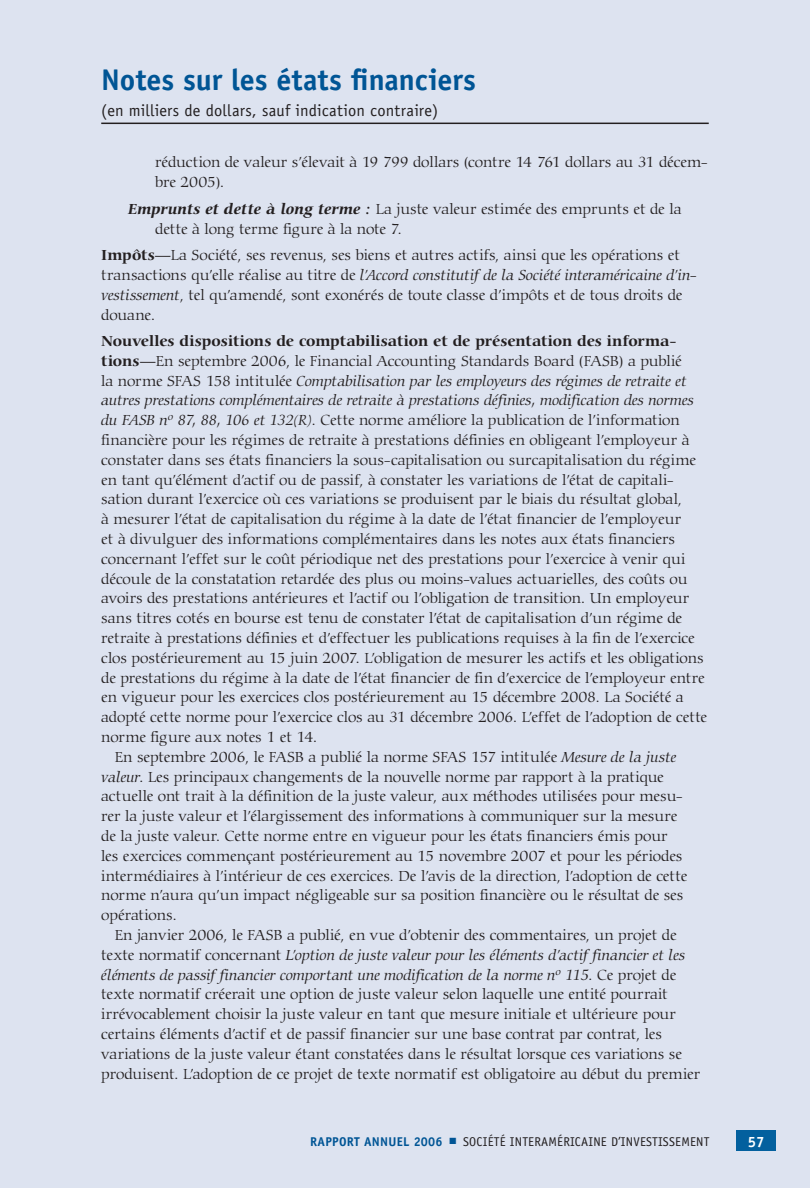
<style>
.page{position:relative;width:810px;height:1188px;background:#dde3f0}
.page>*{position:absolute;margin:0;border:0;box-sizing:border-box;transform-origin:0 0}
.t1{font:700 30px "Officina Sans";color:#005595}
.t2{font:16.5px "Officina Sans";letter-spacing:.015em;color:#231f20}
.t3{font:300 15.45px/19.8px "Carmina BT";letter-spacing:-.005em;color:#231f20}
.t4{font:italic 300 15.45px "Carmina BT";letter-spacing:-.01em;color:#231f20}
.t5{font:700 15.45px "Carmina BT";letter-spacing:-.005em;color:#231f20}
.t6{font:700 15px "Officina Sans";color:#fff}
.t7{font:12.75px "Officina Sans";letter-spacing:.02em;color:#231f20}
.s1{font-weight:700;font-style:italic}
.s2{font-weight:700}
.s3{font-style:italic}
.s4{font-style:normal}
.s5{font-weight:700;color:#005595}
.s6{color:#005595}
</style>
<div class="page">
<hr style="left:101px;top:123px;width:608px;height:1px;background:#231f20">
<div style="left:736px;top:1131px;width:40px;height:20px;background:#03609e"></div>
<h1 class="t1" style="left:101px;top:61px;width:376px">N otes sur les états financiers</h1>
<p class="t2" style="left:101px;top:101px;width:338px">(en milliers de dollars, sauf indication contraire)</p>
<p class="t3" style="left:155px;top:153px;width:554px">réduction de valeur s’élevait à 19 799 dollars (contre 14 761 dollars au 31 décem&shy;bre 2005).</p>
<p class="t3" style="left:155px;top:199px;width:528px;text-indent:-27px"><span class="s1">Emprunts et dette à long terme :</span> La juste valeur estimée des emprunts et de la dette à long terme figure à la note 7.</p>
<p class="t3" style="left:101px;top:245px;width:597px"><span class="s2">Impôts—</span>La Société, ses revenus, ses biens et autres actifs, ainsi que les opérations et transactions qu’elle réalise au titre de <span class="s3">l’Accord constitutif de la Société interaméricaine d’in&shy;vestissement</span>, tel qu’amendé, sont exonérés de toute classe d’impôts et de tous droits de douane.</p>
<p class="t5" style="left:101px;top:332px;width:577px">Nouvelles dispositions de comptabilisation et de présentation des informa-</p>
<p class="t3" style="left:101px;top:351px;width:582px"><span class="s2">tions—</span>En septembre 2006, le Financial Accounting Standards Board (FASB) a publié</p>
<p class="t4" style="left:101px;top:372px;width:587px"><span class="s4">la norme SFAS 158 intitulée</span> Comptabilisation par les employeurs des régimes de retraite et</p>
<p class="t4" style="left:101px;top:392px;width:594px">autres prestations complémentaires de retraite à prestations définies, modification des normes</p>
<p class="t3" style="left:101px;top:411px;width:580px"><span class="s3">du FASB nº 87, 88, 106 et 132(R)</span>. Cette norme améliore la publication de l’information</p>
<p class="t3" style="left:101px;top:430px;width:590px">financière pour les régimes de retraite à prestations définies en obligeant l’employeur à</p>
<p class="t3" style="left:101px;top:450px;width:596px">constater dans ses états financiers la sous-capitalisation ou surcapitalisation du régime</p>
<p class="t3" style="left:101px;top:470px;width:574px">en tant qu’élément d’actif ou de passif, à constater les variations de l’état de capitali-</p>
<p class="t3" style="left:101px;top:490px;width:582px">sation durant l’exercice où ces variations se produisent par le biais du résultat global,</p>
<p class="t3" style="left:101px;top:510px;width:581px">à mesurer l’état de capitalisation du régime à la date de l’état financier de l’employeur</p>
<p class="t3" style="left:101px;top:529px;width:575px">et à divulguer des informations complémentaires dans les notes aux états financiers</p>
<p class="t3" style="left:101px;top:549px;width:586px">concernant l’effet sur le coût périodique net des prestations pour l’exercice à venir qui</p>
<p class="t3" style="left:101px;top:569px;width:588px">découle de la constatation retardée des plus ou moins-values actuarielles, des coûts ou</p>
<p class="t3" style="left:101px;top:589px;width:590px">avoirs des prestations antérieures et l’actif ou l’obligation de transition. Un employeur</p>
<p class="t3" style="left:101px;top:609px;width:582px">sans titres cotés en bourse est tenu de constater l’état de capitalisation d’un régime de</p>
<p class="t3" style="left:101px;top:628px;width:595px">retraite à prestations définies et d’effectuer les publications requises à la fin de l’exercice</p>
<p class="t3" style="left:101px;top:648px;width:604px">clos postérieurement au 15 juin 2007. L’obligation de mesurer les actifs et les obligations</p>
<p class="t3" style="left:101px;top:668px;width:605px">de prestations du régime à la date de l’état financier de fin d’exercice de l’employeur entre</p>
<p class="t3" style="left:101px;top:688px;width:584px">en vigueur pour les exercices clos postérieurement au 15 décembre 2008. La Société a</p>
<p class="t3" style="left:101px;top:708px;width:607px">adopté cette norme pour l’exercice clos au 31 décembre 2006. L’effet de l’adoption de cette</p>
<p class="t3" style="left:101px;top:727px;width:218px">norme figure aux notes 1 et 14.</p>
<p class="t3" style="left:115px;top:747px;width:563px">En septembre 2006, le FASB a publié la norme SFAS 157 intitulée <span class="s3">Mesure de la juste</span></p>
<p class="t3" style="left:101px;top:767px;width:564px"><span class="s3">valeur</span>. Les principaux changements de la nouvelle norme par rapport à la pratique</p>
<p class="t3" style="left:101px;top:787px;width:583px">actuelle ont trait à la définition de la juste valeur, aux méthodes utilisées pour mesu-</p>
<p class="t3" style="left:101px;top:807px;width:578px">rer la juste valeur et l’élargissement des informations à communiquer sur la mesure</p>
<p class="t3" style="left:101px;top:826px;width:568px">de la juste valeur. Cette norme entre en vigueur pour les états financiers émis pour</p>
<p class="t3" style="left:101px;top:846px;width:583px">les exercices commençant postérieurement au 15 novembre 2007 et pour les périodes</p>
<p class="t3" style="left:101px;top:866px;width:588px">intermédiaires à l’intérieur de ces exercices. De l’avis de la direction, l’adoption de cette</p>
<p class="t3" style="left:101px;top:886px;width:584px">norme n’aura qu’un impact négligeable sur sa position financière ou le résultat de ses</p>
<p class="t3" style="left:101px;top:906px;width:77px">opérations.</p>
<p class="t3" style="left:115px;top:925px;width:563px">En janvier 2006, le FASB a publié, en vue d’obtenir des commentaires, un projet de</p>
<p class="t4" style="left:101px;top:946px;width:586px"><span class="s4">texte normatif concernant</span> L’option de juste valeur pour les éléments d’actif financier et les</p>
<p class="t4" style="left:101px;top:966px;width:577px">éléments de passif financier comportant une modification de la norme nº 115<span class="s4">. Ce projet de</span></p>
<p class="t3" style="left:101px;top:985px;width:568px">texte normatif créerait une option de juste valeur selon laquelle une entité pourrait</p>
<p class="t3" style="left:101px;top:1005px;width:576px">irrévocablement choisir la juste valeur en tant que mesure initiale et ultérieure pour</p>
<p class="t3" style="left:101px;top:1024px;width:562px">certains éléments d’actif et de passif financier sur une base contrat par contrat, les</p>
<p class="t3" style="left:101px;top:1044px;width:582px">variations de la juste valeur étant constatées dans le résultat lorsque ces variations se</p>
<p class="t3" style="left:101px;top:1064px;width:600px">produisent. L’adoption de ce projet de texte normatif est obligatoire au début du premier</p>
<p class="t7" style="left:310px;top:1134px;width:401px"><span class="s5">Rapport annuel 2006</span> <span class="s6">■</span> Société interaméricaine d’investissement</p>
<p class="t6" style="left:748px;top:1132px;width:18px">57</p>
</div>
